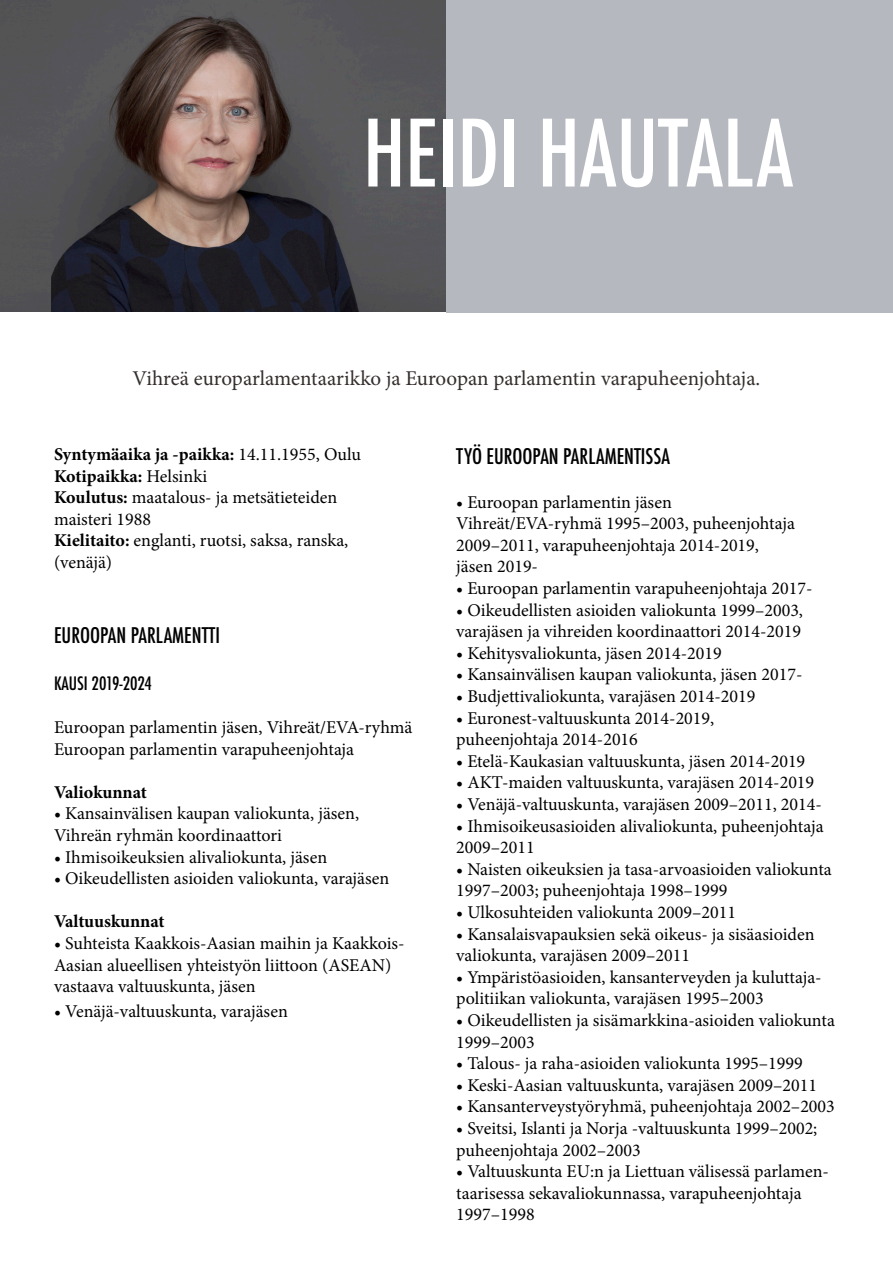
<style>
.page{position:relative;width:893px;height:1263px;background:#fff}
.page>*{position:absolute;margin:0;border:0;box-sizing:border-box;transform-origin:0 0}
.t1{font:500 condensed 90px "Futura";color:#fff}
.t2{font:21px "Minion Pro";color:#332d2b}
.t3{font:500 condensed 21px "Futura";color:#000}
.t4{font:18px/21.6px "Minion Pro";color:#000}
.t5{font:700 18px "Minion Pro";color:#000}
.t6{font:500 condensed 18px "Futura";color:#000}
.s1{font-weight:400}
.s2{font-weight:700}
</style>
<div class="page">
<img style="left:0;top:0;width:446px;height:312px">
<div style="left:446px;top:0;width:447px;height:312px;background:#b5b8be"></div>
<p class="t1" style="left:363px;top:96px;width:431px">HEIDI HAUTALA</p>
<p class="t2" style="left:133px;top:364px;width:629px">Vihreä europarlamentaarikko ja Euroopan parlamentin varapuheenjohtaja.</p>
<p class="t5" style="left:54px;top:442px;width:309px">Syntymäaika ja -paikka: <span class="s1">14.11.1955, Oulu</span></p>
<p class="t5" style="left:54px;top:463px;width:155px">Kotipaikka: <span class="s1">Helsinki</span></p>
<p class="t4" style="left:54px;top:487px;width:285px"><span class="s2">Koulutus:</span> maatalous- ja metsätieteiden maisteri 1988</p>
<p class="t4" style="left:54px;top:530px;width:296px"><span class="s2">Kielitaito:</span> englanti, ruotsi, saksa, ranska, (venäjä)</p>
<p class="t3" style="left:54px;top:622px;width:168px">EUROOPAN PARLAMENTTI</p>
<p class="t6" style="left:54px;top:671px;width:99px">KAUSI 2019-2024</p>
<p class="t4" style="left:54px;top:716px;width:360px">Euroopan parlamentin jäsen, Vihreät/EVA-ryhmä</p>
<p class="t4" style="left:54px;top:738px;width:302px">Euroopan parlamentin varapuheenjohtaja</p>
<p class="t5" style="left:54px;top:779px;width:95px">Valiokunnat</p>
<p class="t4" style="left:54px;top:803px;width:307px">• Kansainvälisen kaupan valiokunta, jäsen,</p>
<p class="t4" style="left:54px;top:824px;width:230px">Vihreän ryhmän koordinaattori</p>
<p class="t4" style="left:54px;top:846px;width:275px">• Ihmisoikeuksien alivaliokunta, jäsen</p>
<p class="t4" style="left:54px;top:868px;width:337px">• Oikeudellisten asioiden valiokunta, varajäsen</p>
<p class="t5" style="left:54px;top:909px;width:112px">Valtuuskunnat</p>
<p class="t4" style="left:54px;top:932px;width:352px">• Suhteista Kaakkois-Aasian maihin ja Kaakkois-</p>
<p class="t4" style="left:54px;top:954px;width:339px">Aasian alueellisen yhteistyön liittoon (ASEAN)</p>
<p class="t4" style="left:54px;top:976px;width:203px">vastaava valtuuskunta, jäsen</p>
<p class="t4" style="left:54px;top:1001px;width:235px">• Venäjä-valtuuskunta, varajäsen</p>
<p class="t3" style="left:456px;top:443px;width:215px">TYÖ EUROOPAN PARLAMENTISSA</p>
<p class="t4" style="left:456px;top:491px;width:217px">• Euroopan parlamentin jäsen</p>
<p class="t4" style="left:456px;top:513px;width:340px">Vihreät/EVA-ryhmä 1995–2003, puheenjohtaja<br>2009–2011, varapuheenjohtaja 2014-2019,</p>
<p class="t4" style="left:456px;top:556px;width:83px">jäsen 2019-</p>
<p class="t4" style="left:456px;top:577px;width:358px">• Euroopan parlamentin varapuheenjohtaja 2017-</p>
<p class="t4" style="left:456px;top:599px;width:348px">• Oikeudellisten asioiden valiokunta 1999–2003, varajäsen ja vihreiden koordinaattori 2014-2019</p>
<p class="t4" style="left:456px;top:642px;width:267px">• Kehitysvaliokunta, jäsen 2014-2019</p>
<p class="t4" style="left:456px;top:664px;width:348px">• Kansainvälisen kaupan valiokunta, jäsen 2017-</p>
<p class="t4" style="left:456px;top:685px;width:301px">• Budjettivaliokunta, varajäsen 2014-2019</p>
<p class="t4" style="left:456px;top:707px;width:260px">• Euronest-valtuuskunta 2014-2019,</p>
<p class="t4" style="left:456px;top:729px;width:183px">puheenjohtaja 2014-2016</p>
<p class="t4" style="left:456px;top:750px;width:351px">• Etelä-Kaukasian valtuuskunta, jäsen 2014-2019</p>
<p class="t4" style="left:456px;top:772px;width:359px">• AKT-maiden valtuuskunta, varajäsen 2014-2019</p>
<p class="t4" style="left:456px;top:793px;width:367px">• Venäjä-valtuuskunta, varajäsen 2009–2011, 2014-</p>
<p class="t4" style="left:456px;top:815px;width:369px">• Ihmisoikeusasioiden alivaliokunta, puheenjohtaja<br>2009–2011</p>
<p class="t4" style="left:456px;top:858px;width:377px">• Naisten oikeuksien ja tasa-arvoasioiden valiokunta<br>1997–2003; puheenjohtaja 1998–1999</p>
<p class="t4" style="left:456px;top:901px;width:281px">• Ulkosuhteiden valiokunta 2009–2011</p>
<p class="t4" style="left:456px;top:923px;width:360px">• Kansalaisvapauksien sekä oikeus- ja sisäasioiden valiokunta, varajäsen 2009–2011</p>
<p class="t4" style="left:456px;top:966px;width:367px">• Ympäristöasioiden, kansanterveyden ja kuluttaja&shy;politiikan valiokunta, varajäsen 1995–2003</p>
<p class="t4" style="left:456px;top:1009px;width:380px">• Oikeudellisten ja sisämarkkina-asioiden valiokunta<br>1999–2003</p>
<p class="t4" style="left:456px;top:1053px;width:348px">• Talous- ja raha-asioiden valiokunta 1995–1999</p>
<p class="t4" style="left:456px;top:1074px;width:362px">• Keski-Aasian valtuuskunta, varajäsen 2009–2011</p>
<p class="t4" style="left:456px;top:1096px;width:380px">• Kansanterveystyöryhmä, puheenjohtaja 2002–2003</p>
<p class="t4" style="left:456px;top:1117px;width:363px">• Sveitsi, Islanti ja Norja -valtuuskunta 1999–2002; puheenjohtaja 2002–2003</p>
<p class="t4" style="left:456px;top:1161px;width:374px">• Valtuuskunta EU:n ja Liettuan välisessä parlamen&shy;taarisessa sekavaliokunnassa, varapuheenjohtaja<br>1997–1998</p>
</div>
